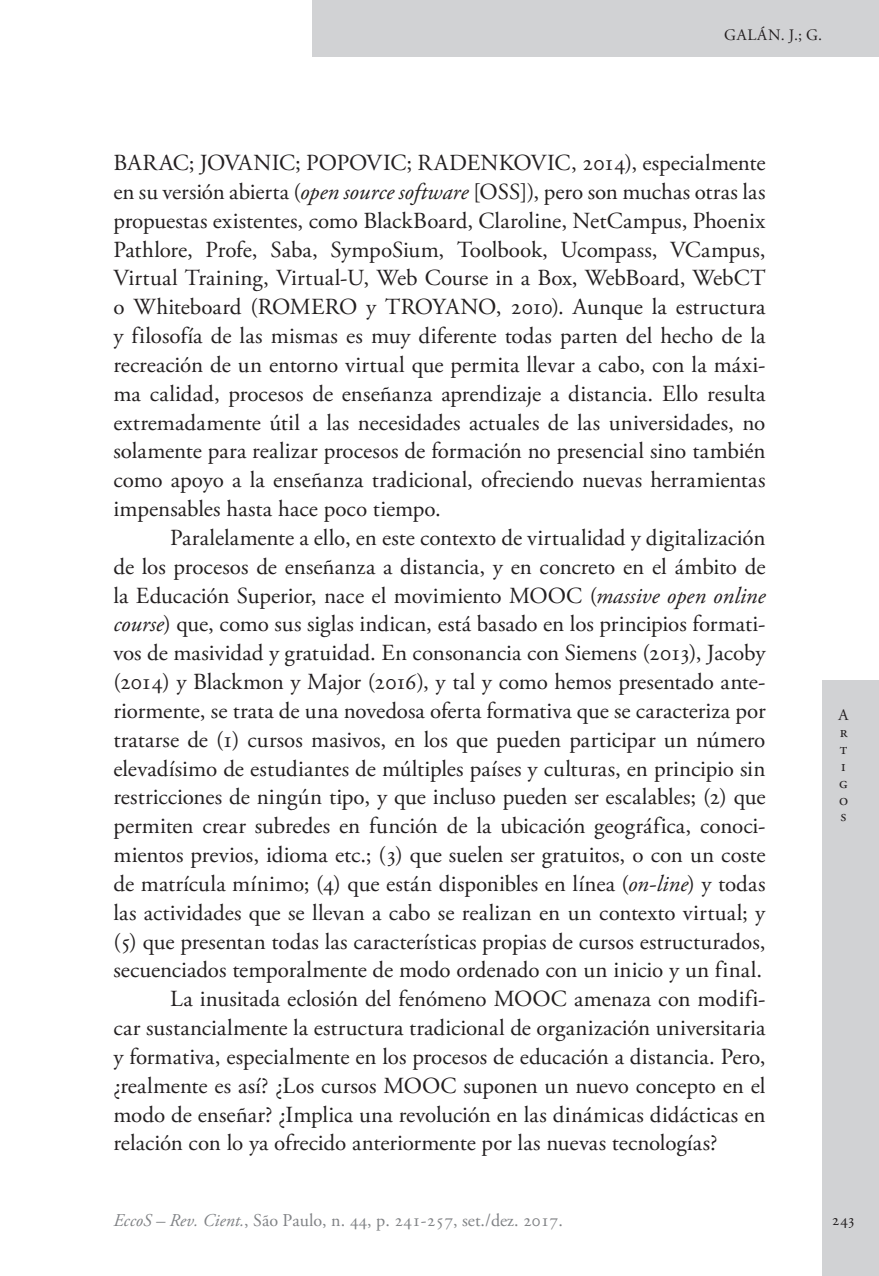
<style>
.page{position:relative;width:879px;height:1276px;background:#fff}
.page>*{position:absolute;margin:0;border:0;box-sizing:border-box;transform-origin:0 0}
.Ec_Normal{font:23px/28.8px "Adobe Garamond Pro";color:#231f20;text-align:justify}
.t1{font:18px "Adobe Garamond Pro";color:#808285}
.Ec_xxCantoSsups{font:16px/16.8px "Adobe Garamond Pro";letter-spacing:.045em;color:#231f20}
.s1{font-style:italic}
</style>
<div class="page">
<div style="left:312px;top:0;width:567px;height:57px;background:#d1d2d4"></div>
<div style="left:822px;top:680px;width:57px;height:596px;background:#d1d2d4"></div>
<p class="Ec_xxCantoSsups" style="left:724px;top:27px;width:100px">GALÁN. J.; G.</p>
<p class="Ec_Normal" style="left:113px;top:149px;width:654px">BARAC; JOVANIC; POPOVIC; RADENKOVIC, 2014), especialmente en su versión abierta (<span class="s1">open source software</span> [OSS]), pero son muchas otras las propuestas existentes, como BlackBoard, Claroline, NetCampus, Phoenix Pathlore, Profe, Saba, SympoSium, Toolbook, Ucompass, VCampus, Virtual Training, Virtual-U, Web Course in a Box, WebBoard, WebCT o Whiteboard (ROMERO y TROYANO, 2010). Aunque la estructura y filosofía de las mismas es muy diferente todas parten del hecho de la recreación de un entorno virtual que permita llevar a cabo, con la máxi&shy;ma calidad, procesos de enseñanza aprendizaje a distancia. Ello resulta extremadamente útil a las necesidades actuales de las universidades, no solamente para realizar procesos de formación no presencial sino también como apoyo a la enseñanza tradicional, ofreciendo nuevas herramientas impensables hasta hace poco tiempo.</p>
<p class="Ec_Normal" style="left:113px;top:524px;width:654px;text-indent:57px">Paralelamente a ello, en este contexto de virtualidad y digitalización de los procesos de enseñanza a distancia, y en concreto en el ámbito de la Educación Superior, nace el movimiento MOOC (<span class="s1">massive open online course</span>) que, como sus siglas indican, está basado en los principios formati&shy;vos de masividad y gratuidad. En consonancia con Siemens (2013), Jacoby (2014) y Blackmon y Major (2016), y tal y como hemos presentado ante&shy;riormente, se trata de una novedosa oferta formativa que se caracteriza por tratarse de (1) cursos masivos, en los que pueden participar un número elevadísimo de estudiantes de múltiples países y culturas, en principio sin restricciones de ningún tipo, y que incluso pueden ser escalables; (2) que permiten crear subredes en función de la ubicación geográfica, conoci&shy;mientos previos, idioma etc.; (3) que suelen ser gratuitos, o con un coste de matrícula mínimo; (4) que están disponibles en línea (<span class="s1">on-line</span>) y todas las actividades que se llevan a cabo se realizan en un contexto virtual; y (5) que presentan todas las características propias de cursos estructurados, secuenciados temporalmente de modo ordenado con un inicio y un final.</p>
<p class="Ec_Normal" style="left:113px;top:985px;width:653px;text-indent:57px">La inusitada eclosión del fenómeno MOOC amenaza con modifi&shy;car sustancialmente la estructura tradicional de organización universitaria y formativa, especialmente en los procesos de educación a distancia. Pero, ¿realmente es así? ¿Los cursos MOOC suponen un nuevo concepto en el modo de enseñar? ¿Implica una revolución en las dinámicas didácticas en relación con lo ya ofrecido anteriormente por las nuevas tecnologías?</p>
<p class="Ec_xxCantoSsups" style="left:838px;top:707px;width:11px">A r t i g o s</p>
<p class="t1" style="left:113px;top:1209px;width:451px"><span class="s1">EccoS – Rev. Cient.</span>, São Paulo, n. 44, p. 241-257, set./dez. 2017.</p>
<p class="Ec_xxCantoSsups" style="left:832px;top:1212px;width:25px">243</p>
</div>
